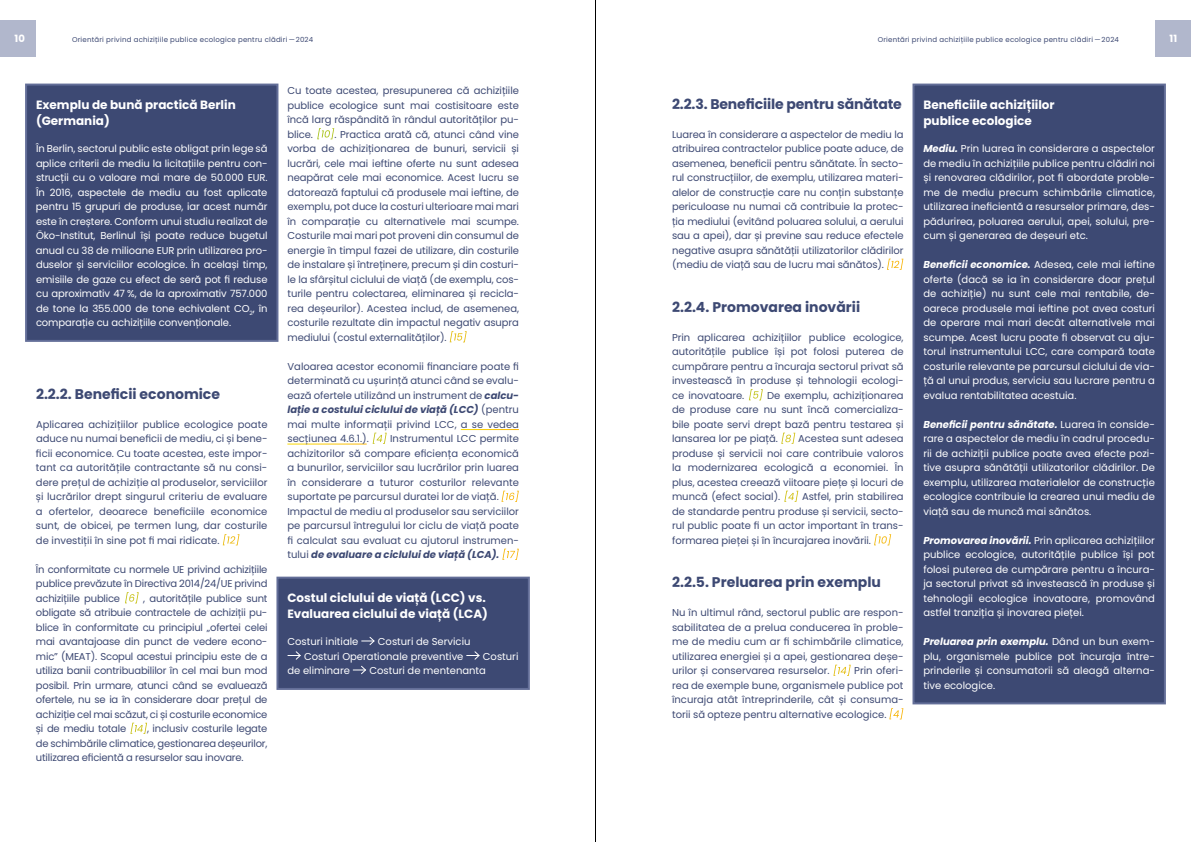
<style>
.page{position:relative;width:1191px;height:842px;background:#fff}
.page>*{position:absolute;margin:0;border:0;box-sizing:border-box;transform-origin:0 0}
.t1{font:700 14px "Poppins";color:#3d4973}
.t2{font:700 12px/16px "Poppins";color:#fff}
.t3{font:10px/14.5px "Poppins";letter-spacing:-.005em;color:#3d4973;text-align:justify}
.t4{font:10px/14.5px "Poppins";color:#fff;text-align:justify}
.t5{font:700 10px "Poppins";color:#fff}
.t6{font:7px "Poppins";letter-spacing:.03em;color:#3d4973}
.s1{font-style:italic;color:#fff}
.s2{font-weight:700;font-style:italic}
</style>
<div class="page">
<div style="left:0;top:20px;width:36px;height:36px;background:#b1b7cc"></div>
<div style="left:1155px;top:20px;width:36px;height:36px;background:#b1b7cc"></div>
<div style="left:25px;top:84px;width:253px;height:258px;background:#3d4973;border:2px solid #636e98"></div>
<div style="left:912px;top:84px;width:253px;height:620px;background:#3d4973;border:2px solid #636e98"></div>
<div style="left:276px;top:577px;width:254px;height:113px;background:#3d4973;border:2px solid #636e98"></div>
<svg style="left:362px;top:637px;width:13px;height:8px"></svg>
<svg style="left:288px;top:651px;width:13px;height:9px"></svg>
<svg style="left:467px;top:651px;width:13px;height:9px"></svg>
<svg style="left:353px;top:665px;width:13px;height:10px"></svg>
<hr style="left:595px;top:0;width:1px;height:842px;background:#000">
<p class="t5" style="left:15px;top:33px;width:12px">10</p>
<p class="t6" style="left:72px;top:35px;width:243px">Orientări privind achizițiile publice ecologice pentru clădiri —2024</p>
<p class="t6" style="left:877px;top:35px;width:243px">Orientări privind achizițiile publice ecologice pentru clădiri —2024</p>
<p class="t5" style="left:1169px;top:33px;width:9px">11</p>
<p class="t2" style="left:36px;top:96px;width:201px">Exemplu de bună practică Berlin (Germania)</p>
<p class="t4" style="left:36px;top:141px;width:233px">În Berlin, sectorul public este obligat prin lege să aplice criterii de mediu la licitațiile pentru con&shy;strucții cu o valoare mai mare de 50.000 EUR.<br>În 2016, aspectele de mediu au fost aplicate pentru 15 grupuri de produse, iar acest număr este în creștere. Conform unui studiu realizat de Öko-Institut, Berlinul își poate reduce bugetul anual cu 38 de milioane EUR prin utilizarea pro&shy;duselor și serviciilor ecologice. În același timp, emisiile de gaze cu efect de seră pot fi reduse cu aproximativ 47 %, de la aproximativ 757.000 de tone la 355.000 de tone echivalent CO<sub>2</sub>, în comparație cu achizițiile convenționale.</p>
<h1 class="t1" style="left:36px;top:385px;width:186px">2.2.2. Beneficii economice</h1>
<p class="t3" style="left:36px;top:417px;width:233px">Aplicarea achizițiilor publice ecologice poate aduce nu numai beneficii de mediu, ci și bene&shy;ficii economice. Cu toate acestea, este impor&shy;tant ca autoritățile contractante să nu consi&shy;dere prețul de achiziție al produselor, serviciilor și lucrărilor drept singurul criteriu de evaluare a ofertelor, deoarece beneficiile economice sunt, de obicei, pe termen lung, dar costurile de investiții în sine pot fi mai ridicate. <span class="s1">[12]</span></p>
<p class="t3" style="left:36px;top:562px;width:233px">În conformitate cu normele UE privind achizițiile publice prevăzute în Directiva 2014/24/UE privind achizițiile publice <span class="s1">[6]</span> , autoritățile publice sunt obligate să atribuie contractele de achiziții pu&shy;blice în conformitate cu principiul „ofertei celei mai avantajoase din punct de vedere econo&shy;mic” (MEAT). Scopul acestui principiu este de a utiliza banii contribuabililor în cel mai bun mod posibil. Prin urmare, atunci când se evaluează ofertele, nu se ia în considerare doar prețul de achiziție cel mai scăzut, ci și costurile economice și de mediu totale <span class="s1">[14]</span>, inclusiv costurile legate de schimbările climatice, gestionarea deșeurilor, utilizarea eficientă a resurselor sau inovare.</p>
<p class="t3" style="left:287px;top:83px;width:233px">Cu toate acestea, presupunerea că achizițiile publice ecologice sunt mai costisitoare este încă larg răspândită în rândul autorităților pu&shy;blice. <span class="s1">[10]</span>. Practica arată că, atunci când vine vorba de achiziționarea de bunuri, servicii și lucrări, cele mai ieftine oferte nu sunt adesea neapărat cele mai economice. Acest lucru se datorează faptului că produsele mai ieftine, de exemplu, pot duce la costuri ulterioare mai mari în comparație cu alternativele mai scumpe.<br>Costurile mai mari pot proveni din consumul de energie în timpul fazei de utilizare, din costurile de instalare și întreținere, precum și din costuri&shy;le la sfârșitul ciclului de viață (de exemplu, cos&shy;turile pentru colectarea, eliminarea și recicla&shy;rea deșeurilor). Acestea includ, de asemenea, costurile rezultate din impactul negativ asupra mediului (costul externalităților). <span class="s1">[15]</span></p>
<p class="t3" style="left:287px;top:359px;width:233px">Valoarea acestor economii financiare poate fi determinată cu ușurință atunci când se evalu&shy;ează ofertele utilizând un instrument de <span class="s2">calcu&shy;lație a costului ciclului de viață (LCC)</span> (pentru mai multe informații privind LCC, a se vedea secțiunea 4.6.1.). <span class="s1">[4]</span> Instrumentul LCC permite achizitorilor să compare eficiența economică a bunurilor, serviciilor sau lucrărilor prin luarea în considerare a tuturor costurilor relevante suportate pe parcursul duratei lor de viață. <span class="s1">[16] </span>Impactul de mediu al produselor sau serviciilor pe parcursul întregului lor ciclu de viață poate fi calculat sau evaluat cu ajutorul instrumen&shy;tului <span class="s2">de evaluare a ciclului de viață (LCA).</span> <span class="s1">[17]</span></p>
<p class="t2" style="left:287px;top:589px;width:202px">Costul ciclului de viață (LCC) vs.<br>Evaluarea ciclului de viață (LCA)</p>
<p class="t4" style="left:287px;top:634px;width:73px">Costuri initiale</p>
<p class="t4" style="left:304px;top:634px;width:168px;text-indent:74px">Costuri de Serviciu<br>Costuri Operationale preventive</p>
<p class="t4" style="left:483px;top:649px;width:37px">Costuri</p>
<p class="t4" style="left:287px;top:663px;width:64px">de eliminare</p>
<p class="t4" style="left:369px;top:663px;width:118px">Costuri de mentenanta</p>
<h1 class="t1" style="left:672px;top:95px;width:231px">2.2.3. Beneficiile pentru sănătate</h1>
<p class="t3" style="left:672px;top:127px;width:233px">Luarea în considerare a aspectelor de mediu la atribuirea contractelor publice poate aduce, de asemenea, beneficii pentru sănătate. În secto&shy;rul construcțiilor, de exemplu, utilizarea materi&shy;alelor de construcție care nu conțin substanțe periculoase nu numai că contribuie la protec&shy;ția mediului (evitând poluarea solului, a aerului sau a apei), dar și previne sau reduce efectele negative asupra sănătății utilizatorilor clădirilor (mediu de viață sau de lucru mai sănătos). <span class="s1">[12]</span></p>
<h1 class="t1" style="left:672px;top:298px;width:190px">2.2.4. Promovarea inovării</h1>
<p class="t3" style="left:672px;top:330px;width:233px">Prin aplicarea achizițiilor publice ecologice, autoritățile publice își pot folosi puterea de cumpărare pentru a încuraja sectorul privat să investească în produse și tehnologii ecologi&shy;ce inovatoare. <span class="s1">[5]</span> De exemplu, achiziționarea de produse care nu sunt încă comercializa&shy;bile poate servi drept bază pentru testarea și lansarea lor pe piață. <span class="s1">[8]</span> Acestea sunt adesea produse și servicii noi care contribuie valoros la modernizarea ecologică a economiei. În plus, acestea creează viitoare piețe și locuri de muncă (efect social). <span class="s1">[4]</span> Astfel, prin stabilirea de standarde pentru produse și servicii, secto&shy;rul public poate fi un actor important în trans&shy;formarea pieței și în încurajarea inovării. <span class="s1">[10]</span></p>
<h1 class="t1" style="left:672px;top:574px;width:210px">2.2.5. Preluarea prin exemplu</h1>
<p class="t3" style="left:672px;top:605px;width:233px">Nu în ultimul rând, sectorul public are respon&shy;sabilitatea de a prelua conducerea în proble&shy;me de mediu cum ar fi schimbările climatice, utilizarea energiei și a apei, gestionarea deșe&shy;urilor și conservarea resurselor. <span class="s1">[14]</span> Prin oferi&shy;rea de exemple bune, organismele publice pot încuraja atât întreprinderile, cât și consuma&shy;torii să opteze pentru alternative ecologice. <span class="s1">[4]</span></p>
<p class="t2" style="left:923px;top:96px;width:133px">Beneficiile achizițiilor publice ecologice</p>
<p class="t4" style="left:923px;top:141px;width:233px"><span class="s2">Mediu.</span> Prin luarea în considerare a aspectelor de mediu în achizițiile publice pentru clădiri noi și renovarea clădirilor, pot fi abordate proble&shy;me de mediu precum schimbările climatice, utilizarea ineficientă a resurselor primare, des&shy;pădurirea, poluarea aerului, apei, solului, pre&shy;cum și generarea de deșeuri etc.</p>
<p class="t4" style="left:923px;top:257px;width:233px"><span class="s2">Beneficii economice.</span> Adesea, cele mai ieftine oferte (dacă se ia în considerare doar prețul de achiziție) nu sunt cele mai rentabile, de&shy;oarece produsele mai ieftine pot avea costuri de operare mai mari decât alternativele mai scumpe. Acest lucru poate fi observat cu aju&shy;torul instrumentului LCC, care compară toate costurile relevante pe parcursul ciclului de via&shy;ță al unui produs, serviciu sau lucrare pentru a evalua rentabilitatea acestuia.</p>
<p class="t4" style="left:923px;top:417px;width:233px"><span class="s2">Beneficii pentru sănătate.</span> Luarea în conside&shy;rare a aspectelor de mediu în cadrul procedu&shy;rii de achiziții publice poate avea efecte pozi&shy;tive asupra sănătății utilizatorilor clădirilor. De exemplu, utilizarea materialelor de construcție ecologice contribuie la crearea unui mediu de viață sau de muncă mai sănătos.</p>
<p class="t4" style="left:923px;top:533px;width:233px"><span class="s2">Promovarea inovării.</span> Prin aplicarea achizițiilor publice ecologice, autoritățile publice își pot folosi puterea de cumpărare pentru a încura&shy;ja sectorul privat să investească în produse și tehnologii ecologice inovatoare, promovând astfel tranziția și inovarea pieței.</p>
<p class="t4" style="left:923px;top:634px;width:233px"><span class="s2">Preluarea prin exemplu.</span> Dând un bun exem&shy;plu, organismele publice pot încuraja între&shy;prinderile și consumatorii să aleagă alterna&shy;tive ecologice.</p>
</div>
